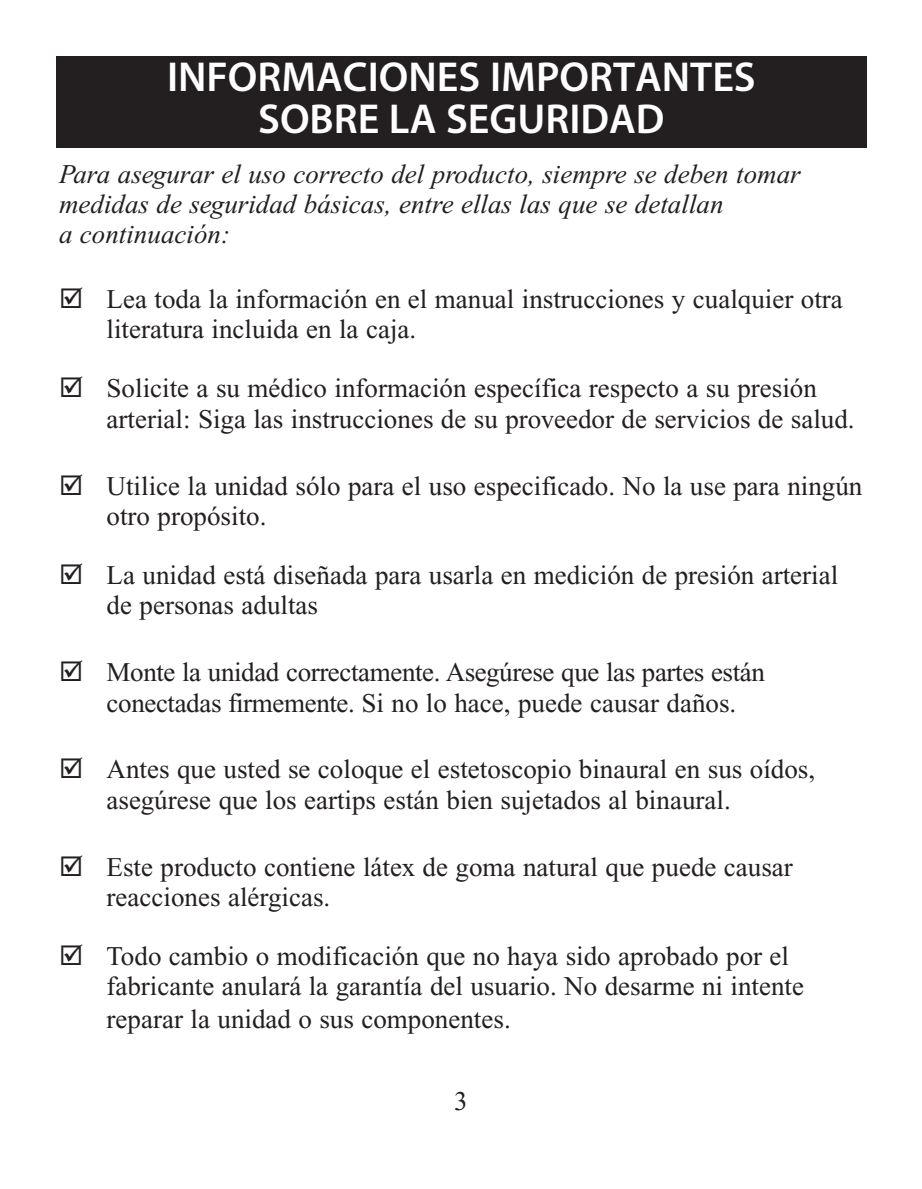
<style>
.page{position:relative;width:922px;height:1189px;background:#fff}
.page>*{position:absolute;margin:0;border:0;box-sizing:border-box;transform-origin:0 0}
.t1{font:600 42px/42px "Myriad Pro";color:#fff;text-align:center}
.t2{font:27px/30.6px "Times New Roman";color:#231f20}
.t3{font:italic 27px/30px "Times New Roman";color:#231f20}
</style>
<div class="page">
<div style="left:56px;top:56px;width:811px;height:92px;background:#231f20"></div>
<h1 class="t1" style="left:167px;top:59px;width:590px">INFORMACIONES IMPORTANTES<br>SOBRE LA SEGURIDAD</h1>
<p class="t3" style="left:59px;top:161px;width:743px">Para asegurar el uso correcto del producto, siempre se deben tomar medidas de seguridad básicas, entre ellas las que se detallan<br>a continuación:</p>
<p class="t2" style="left:107px;top:287px;width:737px;text-indent:-48px">☑ Lea toda la información en el manual instrucciones y cualquier otra literatura incluida en la caja.</p>
<p class="t2" style="left:107px;top:375px;width:749px;text-indent:-48px">☑ Solicite a su médico información específica respecto a su presión arterial: Siga las instrucciones de su proveedor de servicios de salud.</p>
<p class="t2" style="left:107px;top:473px;width:757px;text-indent:-48px">☑ Utilice la unidad sólo para el uso especificado. No la use para ningún otro propósito.</p>
<p class="t2" style="left:107px;top:562px;width:733px;text-indent:-48px">☑ La unidad está diseñada para usarla en medición de presión arterial de personas adultas</p>
<p class="t2" style="left:107px;top:659px;width:659px;text-indent:-48px">☑ Monte la unidad correctamente. Asegúrese que las partes están conectadas firmemente. Si no lo hace, puede causar daños.</p>
<p class="t2" style="left:107px;top:756px;width:709px;text-indent:-48px">☑ Antes que usted se coloque el estetoscopio binaural en sus oídos, asegúrese que los eartips están bien sujetados al binaural.</p>
<p class="t2" style="left:107px;top:854px;width:687px;text-indent:-48px">☑ Este producto contiene látex de goma natural que puede causar reacciones alérgicas.</p>
<p class="t2" style="left:107px;top:942px;width:698px;line-height:31.5px;text-indent:-48px">☑ Todo cambio o modificación que no haya sido aprobado por el fabricante anulará la garantía del usuario. No desarme ni intente reparar la unidad o sus componentes.</p>
<p class="t2" style="left:454px;top:1088px;width:15px">3</p>
</div>
